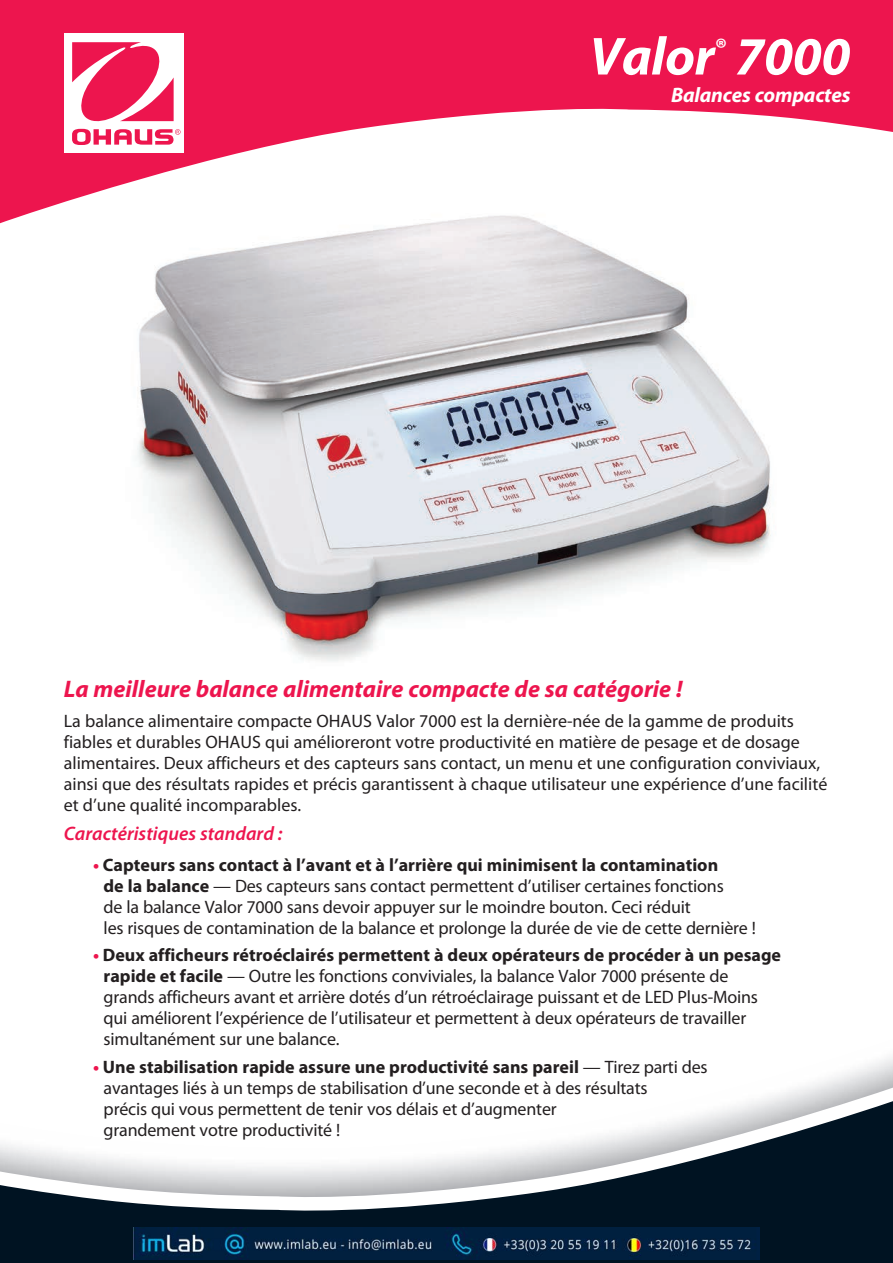
<style>
.page{position:relative;width:893px;height:1263px;background:#fff}
.page>*{position:absolute;margin:0;border:0;box-sizing:border-box;transform-origin:0 0}
.t1{font:italic 700 54px "Myriad Pro";letter-spacing:-.01em;color:#fff}
.t2{font:italic 700 24px "Myriad Pro";color:#ed154e}
.t3{font:italic 700 21px "Myriad Pro";letter-spacing:-.01em;color:#fff}
.t4{font:italic 600 19.5px "Myriad Pro";color:#ed154e}
.t5{font:18px/21px "Myriad Pro";letter-spacing:-.01em;color:#231f20}
.s1{font-weight:700;color:#ed154e}
.s2{font-weight:700}
</style>
<div class="page">
<img style="left:137px;top:233px;width:634px;height:428px">
<svg style="left:0;top:0;width:893px;height:233px;fill:#ed154e"></svg>
<div style="left:64px;top:34px;width:119px;height:119px;background:#fff"></div>
<svg style="left:72px;top:42px;width:109px;height:103px"></svg>
<svg style="left:797px;top:1071px;width:96px;height:14px"></svg>
<svg style="left:0;top:1085px;width:893px;height:178px"></svg>
<img style="left:134px;top:1228px;width:625px;height:32px">
<h1 class="t1" style="left:589px;top:21px;width:263px">Valor<sup>®</sup> 7000</h1>
<p class="t3" style="left:671px;top:81px;width:181px">Balances compactes</p>
<h2 class="t2" style="left:64px;top:674px;width:620px">La meilleure balance alimentaire compacte de sa catégorie !</h2>
<p class="t5" style="left:64px;top:710px;width:765px">La balance alimentaire compacte OHAUS Valor 7000 est la dernière-née de la gamme de produits fiables et durables OHAUS qui amélioreront votre productivité en matière de pesage et de dosage alimentaires. Deux afficheurs et des capteurs sans contact, un menu et une configuration conviviaux, ainsi que des résultats rapides et précis garantissent à chaque utilisateur une expérience d’une facilité et d’une qualité incomparables.</p>
<p class="t4" style="left:64px;top:821px;width:220px">Caractéristiques standard :</p>
<p class="t5" style="left:104px;top:854px;width:654px;text-indent:-11px"><span class="s1">•</span> <span class="s2">Capteurs sans contact à l’avant et à l’arrière qui minimisent la contamination<br>de la balance</span> — Des capteurs sans contact permettent d’utiliser certaines fonctions<br>de la balance Valor 7000 sans devoir appuyer sur le moindre bouton. Ceci réduit<br>les risques de contamination de la balance et prolonge la durée de vie de cette dernière !</p>
<p class="t5" style="left:104px;top:944px;width:679px;text-indent:-11px"><span class="s1">•</span> <span class="s2">Deux afficheurs rétroéclairés permettent à deux opérateurs de procéder à un pesage rapide et facile</span> — Outre les fonctions conviviales, la balance Valor 7000 présente de grands afficheurs avant et arrière dotés d’un rétroéclairage puissant et de LED Plus-Moins qui améliorent l’expérience de l’utilisateur et permettent à deux opérateurs de travailler simultanément sur une balance.</p>
<p class="t5" style="left:104px;top:1056px;width:606px;text-indent:-11px"><span class="s1">•</span> <span class="s2">Une stabilisation rapide assure une productivité sans pareil</span> — Tirez parti des avantages liés à un temps de stabilisation d’une seconde et à des résultats<br>précis qui vous permettent de tenir vos délais et d’augmenter<br>grandement votre productivité !</p>
</div>
